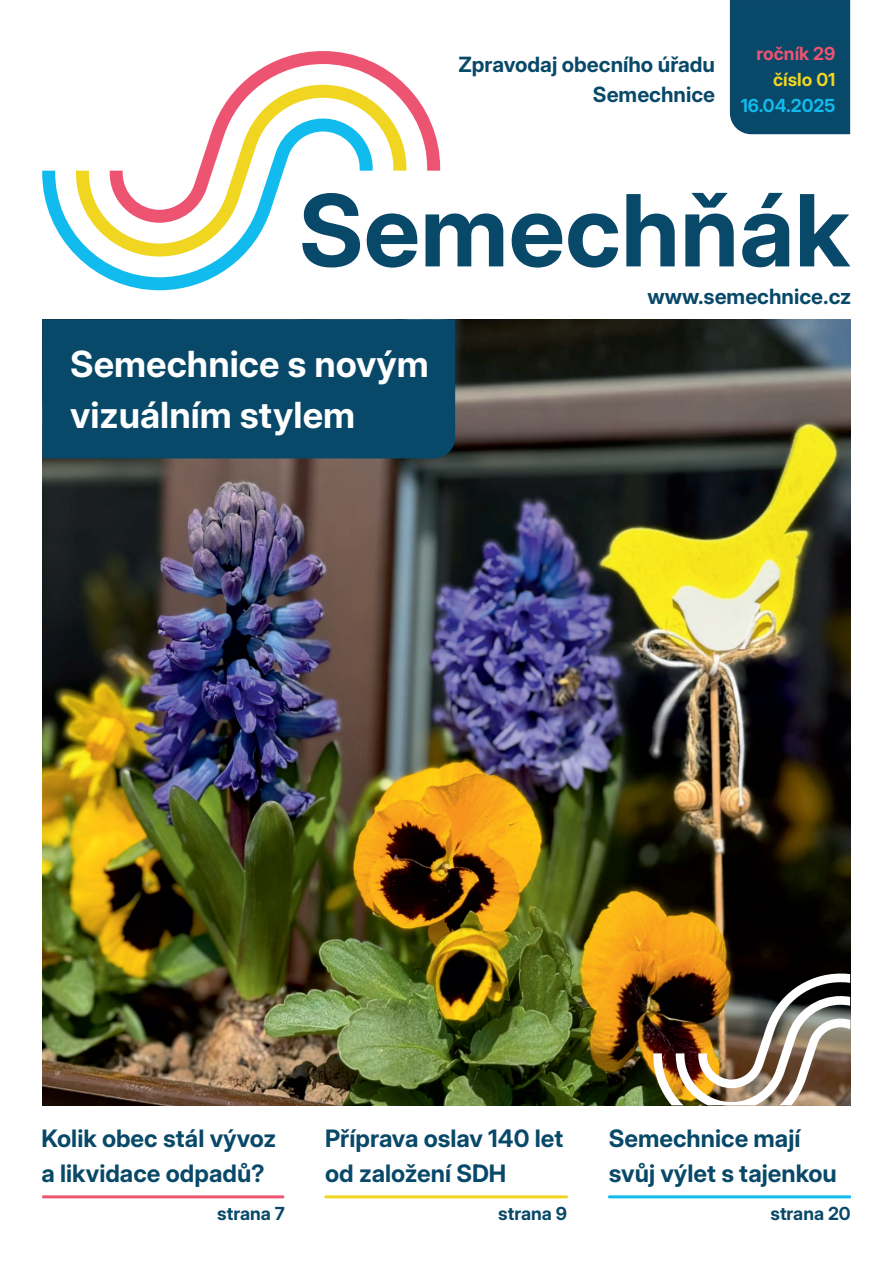
<style>
.page{position:relative;width:893px;height:1263px;background:#fff}
.page>*{position:absolute;margin:0;border:0;box-sizing:border-box;transform-origin:0 0}
.t1{font:700 99.3px "Inter 28 pt";color:#084868}
.t2{font:700 36px/51.4px "Inter 28 pt";color:#fff}
.t3{font:700 24px/34.3px "Inter 28 pt";color:#084868}
.t4{font:700 21px/30px "Inter 28 pt";color:#084868;text-align:right}
.t5{font:700 18px "Inter 28 pt";color:#084868}
.t6{font:700 18px "Inter 28 pt";color:#12bbee}
.t7{font:700 18px "Inter 28 pt";color:#ed5471}
.t8{font:700 18px "Inter 28 pt";color:#f0d521}
</style>
<div class="page">
<img style="left:42px;top:319px;width:808px;height:786px">
<div style="left:730px;top:0;width:120px;height:134px;background:#084868"></div>
<svg style="left:42px;top:170px;width:200px;height:120px"></svg>
<svg style="left:240px;top:51px;width:200px;height:120px"></svg>
<svg style="left:76px;top:85px;width:330px;height:171px"></svg>
<div style="left:42px;top:319px;width:413px;height:139px;background:#084868"></div>
<svg style="left:42px;top:1195px;width:242px;height:3px"></svg>
<hr style="left:326px;top:1195px;width:240px;height:3px;background:#f0d521">
<svg style="left:608px;top:1195px;width:243px;height:3px"></svg>
<img style="left:653px;top:973px;width:197px;height:132px">
<p class="t4" style="left:458px;top:49px;width:258px">Zpravodaj obecního úřadu<br>Semechnice</p>
<p class="t7" style="left:757px;top:43px;width:80px">ročník 29</p>
<p class="t8" style="left:773px;top:69px;width:64px">číslo 01</p>
<p class="t6" style="left:741px;top:95px;width:96px">16.04.2025</p>
<h1 class="t1" style="left:299px;top:170px;width:553px">Semechňák</h1>
<h2 class="t2" style="left:70px;top:338px;width:360px">Semechnice s novým vizuálním stylem</h2>
<p class="t4" style="left:648px;top:281px;width:205px">www.semechnice.cz</p>
<p class="t3" style="left:41px;top:1121px;width:236px">Kolik obec stál vývoz a likvidace odpadů?</p>
<p class="t3" style="left:325px;top:1121px;width:240px">Příprava oslav 140 let od založení SDH</p>
<p class="t3" style="left:609px;top:1121px;width:230px">Semechnice mají svůj výlet s tajenkou</p>
<p class="t5" style="left:217px;top:1203px;width:69px">strana 7</p>
<p class="t5" style="left:498px;top:1203px;width:70px">strana 9</p>
<p class="t5" style="left:770px;top:1203px;width:82px">strana 20</p>
</div>
